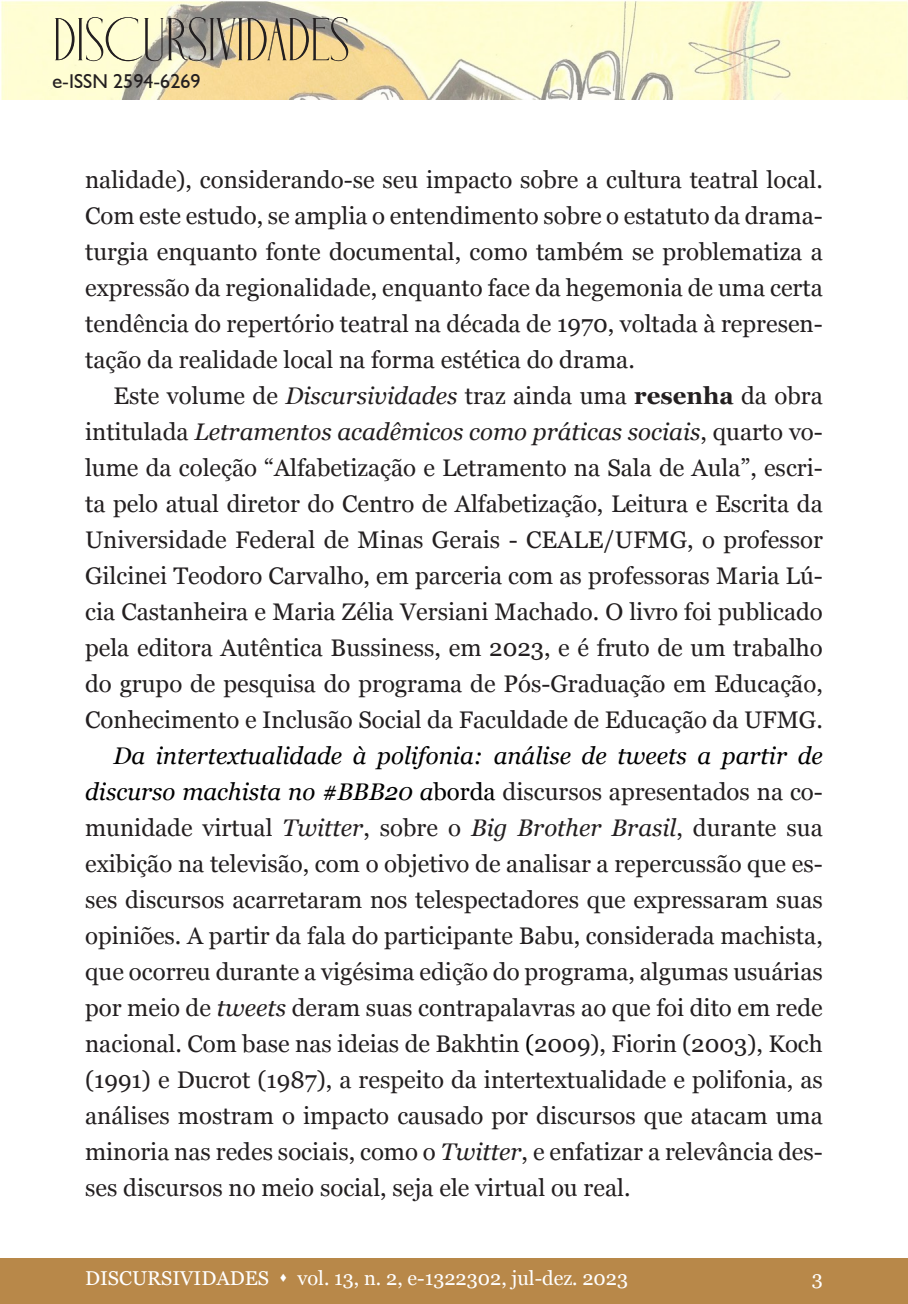
<style>
.page{position:relative;width:908px;height:1304px;background:#fff}
.page>*{position:absolute;margin:0;border:0;box-sizing:border-box;transform-origin:0 0}
.t1{font:60px "Holipop";color:#231f20}
.t2{font:24px/36px "Georgia";color:#231f20;text-align:justify}
.t3{font:20px "Georgia";color:#fff}
.t4{font:20px "Humanist 521 BT";color:#231f20}
.s1{font-style:italic}
.s2{font-weight:700}
.s3{font-style:italic;color:#000}
.s4{color:#000}
</style>
<div class="page">
<div style="left:0;top:1259px;width:907px;height:45px;background:#b88849"></div>
<img style="left:1px;top:0;width:906px;height:100px">
<h1 class="t1" style="left:52px;top:10px;width:298px">DISCURSIVIDADES</h1>
<p class="t4" style="left:52px;top:69px;width:150px">e-ISSN 2594-6269</p>
<p class="t2" style="left:85px;top:161px;width:739px">nalidade), considerando-se seu impacto sobre a cultura teatral local.<br>Com este estudo, se amplia o entendimento sobre o estatuto da drama&shy;turgia enquanto fonte documental, como também se problematiza a expressão da regionalidade, enquanto face da hegemonia de uma certa tendência do repertório teatral na década de 1970, voltada à represen&shy;tação da realidade local na forma estética do drama.</p>
<p class="t2" style="left:85px;top:377px;width:739px;text-indent:28px">Este volume de <span class="s1">Discursividades</span> traz ainda uma <span class="s2">resenha</span> da obra intitulada <span class="s1">Letramentos acadêmicos como práticas sociais</span>, quarto vo&shy;lume da coleção “Alfabetização e Letramento na Sala de Aula”, escri&shy;ta pelo atual diretor do Centro de Alfabetização, Leitura e Escrita da Universidade Federal de Minas Gerais - CEALE/UFMG, o professor Gilcinei Teodoro Carvalho, em parceria com as professoras Maria Lú&shy;cia Castanheira e Maria Zélia Versiani Machado. O livro foi publicado pela editora Autêntica Bussiness, em 2023, e é fruto de um trabalho do grupo de pesquisa do programa de Pós-Graduação em Educação, Conhecimento e Inclusão Social da Faculdade de Educação da UFMG.</p>
<p class="t2" style="left:85px;top:737px;width:739px;text-indent:28px"><span class="s3">Da intertextualidade à polifonia: análise de tweets a partir de discurso machista no #BBB20 a</span><span class="s4">borda</span> discursos apresentados na co&shy;munidade virtual <span class="s1">Twitter</span>, sobre o <span class="s1">Big Brother Brasil</span>, durante sua exibição na televisão, com o objetivo de analisar a repercussão que es&shy;ses discursos acarretaram nos telespectadores que expressaram suas opiniões. A partir da fala do participante Babu, considerada machista, que ocorreu durante a vigésima edição do programa, algumas usuárias por meio de <span class="s1">tweets</span> deram suas contrapalavras ao que foi dito em rede nacional. Com base nas ideias de Bakhtin <span class="s4">(</span>2009), Fiorin (2003), Koch (1991) e Ducrot (1987), a respeito da intertextualidade e polifonia, as análises mostram o impacto causado por discursos que atacam uma minoria nas redes sociais, como o <span class="s1">Twitter</span>, e enfatizar a relevância des&shy;ses discursos no meio social, seja ele virtual ou real.</p>
<p class="t3" style="left:85px;top:1264px;width:544px">DISCURSIVIDADES ▲ vol. 13, n. 2, e-1322302, jul-dez. 2023</p>
<p class="t3" style="left:811px;top:1264px;width:13px">3</p>
</div>
